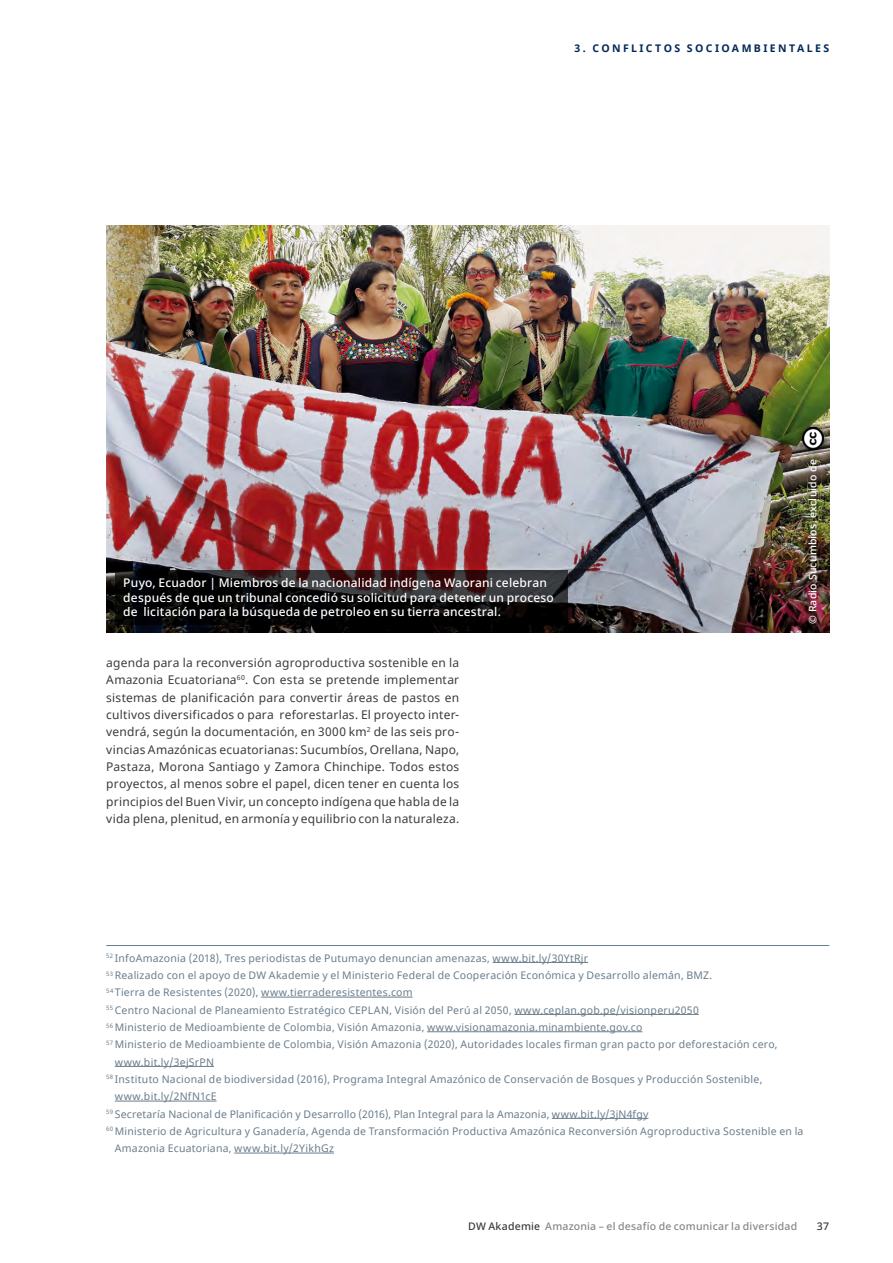
<style>
.page{position:relative;width:893px;height:1263px;background:#fff}
.page>*{position:absolute;margin:0;border:0;box-sizing:border-box;transform-origin:0 0}
.DWA_CD2018_Fließtext{font:12px/17.4px "Noto Sans";letter-spacing:.015em;color:#3b3b3a;text-align:justify}
.DWA_CD2018_BU_auf_SC{font:500 12px/14.4px "Noto Sans";letter-spacing:.015em;color:#fff}
.DWA_CD2018_Fußnoten{font:10.5px "Noto Sans";letter-spacing:.02em;color:#697d8c}
.t1{font:500 10.5px "Noto Sans";letter-spacing:.02em;color:#878786}
.DWA_CD2018_Rubrik{font:700 10.5px "Noto Sans";letter-spacing:.225em;color:#002a58}
.t2{font:500 10.5px "Noto Sans";letter-spacing:.02em;color:#fff}
.t3{font:500 10.5px "Noto Sans";color:#3b3b3a}
.s1{color:#3b3b3a}
</style>
<div class="page">
<img style="left:106px;top:225px;width:723px;height:407px">
<svg style="left:106px;top:557px;width:474px;height:76px"></svg>
<hr style="left:106px;top:945px;width:723px;height:1px;background:#697d8c">
<hr style="left:493px;top:962px;width:95px;height:1px;background:#697d8c">
<hr style="left:261px;top:997px;width:152px;height:1px;background:#697d8c">
<hr style="left:514px;top:1014px;width:185px;height:1px;background:#697d8c">
<hr style="left:427px;top:1031px;width:215px;height:1px;background:#697d8c">
<hr style="left:115px;top:1066px;width:99px;height:1px;background:#697d8c">
<hr style="left:115px;top:1101px;width:102px;height:1px;background:#697d8c">
<hr style="left:552px;top:1118px;width:96px;height:1px;background:#697d8c">
<hr style="left:234px;top:1153px;width:100px;height:1px;background:#697d8c">
<div style="left:793px;top:419px;width:39px;height:213px;background:#000;opacity:.75"></div>
<img style="left:802px;top:428px;width:22px;height:21px">
<p class="DWA_CD2018_Rubrik" style="left:575px;top:41px;width:256px">3. CONFLICTOS SOCIOAMBIENTALES</p>
<p class="DWA_CD2018_BU_auf_SC" style="left:123px;top:576px;width:432px">Puyo, Ecuador | Miembros de la nacionalidad indígena Waorani celebran después de que un tribunal concedió su solicitud para detener un proceso de licitación para la búsqueda de petroleo en su tierra ancestral.</p>
<p class="DWA_CD2018_Fließtext" style="left:106px;top:654px;width:354px">agenda para la reconversión agroproductiva sostenible en la Amazonia Ecuatoriana<sup>60</sup>. Con esta se pretende implementar sistemas de planificación para convertir áreas de pastos en cultivos diversificados o para reforestarlas. El proyecto inter&shy;vendrá, según la documentación, en 3000 km<sup>2</sup> de las seis pro&shy;vincias Amazónicas ecuatorianas: Sucumbíos, Orellana, Napo, Pastaza, Morona Santiago y Zamora Chinchipe. Todos estos proyectos, al menos sobre el papel, dicen tener en cuenta los principios del Buen Vivir, un concepto indígena que habla de la vida plena, plenitud, en armonía y equilibrio con la naturaleza.</p>
<p class="t2" style="left:805px;top:624px;width:166px;rotate:-90deg">© Radio Sucumbíos, excluido de</p>
<p class="DWA_CD2018_Fußnoten" style="left:106px;top:951px;width:483px"><sup>52</sup> InfoAmazonia (2018), Tres periodistas de Putumayo denuncian amenazas, www.bit.ly/30YtRjr</p>
<p class="DWA_CD2018_Fußnoten" style="left:106px;top:968px;width:608px"><sup>53</sup> Realizado con el apoyo de DW Akademie y el Ministerio Federal de Cooperación Económica y Desarrollo alemán, BMZ.</p>
<p class="DWA_CD2018_Fußnoten" style="left:106px;top:985px;width:308px"><sup>54</sup> Tierra de Resistentes (2020), www.tierraderesistentes.com</p>
<p class="DWA_CD2018_Fußnoten" style="left:106px;top:1003px;width:594px"><sup>55</sup> Centro Nacional de Planeamiento Estratégico CEPLAN, Visión del Perú al 2050, www.ceplan.gob.pe/visionperu2050</p>
<p class="DWA_CD2018_Fußnoten" style="left:106px;top:1020px;width:538px"><sup>56</sup> Ministerio de Medioambiente de Colombia, Visión Amazonia, www.visionamazonia.minambiente.gov.co</p>
<p class="DWA_CD2018_Fußnoten" style="left:106px;top:1037px;width:673px"><sup>57</sup> Ministerio de Medioambiente de Colombia, Visión Amazonia (2020), Autoridades locales firman gran pacto por deforestación cero,</p>
<p class="DWA_CD2018_Fußnoten" style="left:115px;top:1054px;width:101px">www.bit.ly/3ejSrPN</p>
<p class="DWA_CD2018_Fußnoten" style="left:106px;top:1072px;width:657px"><sup>58</sup> Instituto Nacional de biodiversidad (2016), Programa Integral Amazónico de Conservación de Bosques y Producción Sostenible,</p>
<p class="DWA_CD2018_Fußnoten" style="left:115px;top:1089px;width:103px">www.bit.ly/2NfN1cE</p>
<p class="DWA_CD2018_Fußnoten" style="left:106px;top:1106px;width:544px"><sup>59</sup> Secretaría Nacional de Planificación y Desarrollo (2016), Plan Integral para la Amazonia, www.bit.ly/3jN4fgy</p>
<p class="DWA_CD2018_Fußnoten" style="left:106px;top:1124px;width:699px"><sup>60</sup> Ministerio de Agricultura y Ganadería, Agenda de Transformación Productiva Amazónica Reconversión Agroproductiva Sostenible en la</p>
<p class="DWA_CD2018_Fußnoten" style="left:115px;top:1141px;width:221px">Amazonia Ecuatoriana, www.bit.ly/2YikhGz</p>
<p class="t1" style="left:468px;top:1219px;width:331px"><span class="s1">DW Akademie</span> Amazonia – el desafío de comunicar la diversidad</p>
<p class="t3" style="left:817px;top:1219px;width:14px">37</p>
</div>
